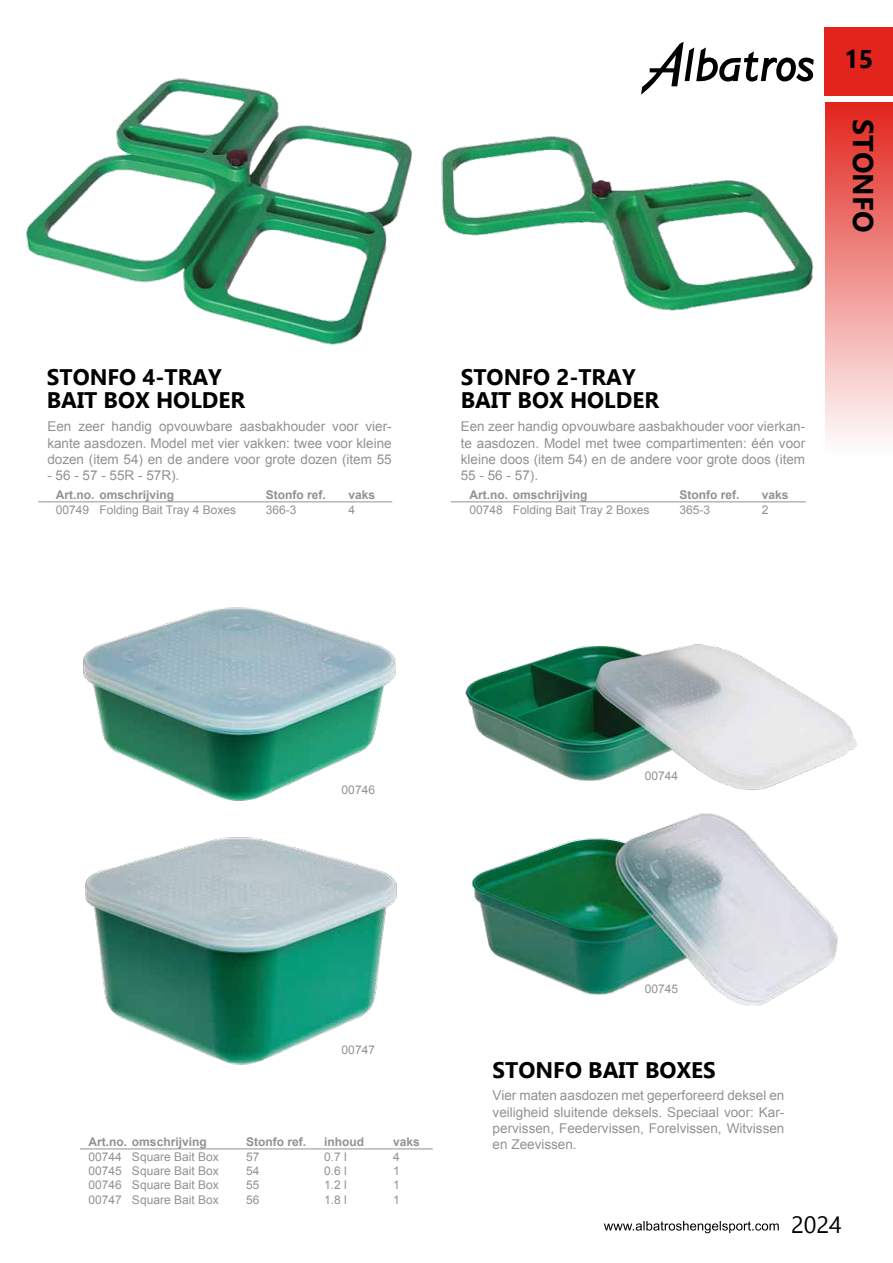
<style>
.page{position:relative;width:893px;height:1263px;background:#fff}
.page>*{position:absolute;margin:0;border:0;box-sizing:border-box;transform-origin:0 0}
.t1{font:700 28.5px "Gadugi";color:#000}
.t2{font:700 25.5px "Gadugi";color:#000}
.t3{font:23.55px "Gadugi";color:#000}
.t4{font:700 22.5px/22.5px "Gadugi";color:#000}
.t5{font:13.5px/16.2px "Arial";color:#929292;text-align:justify}
.t6{font:12px "Arial";color:#929292}
.t7{font:700 12px "Arial";color:#929292}
</style>
<div class="page">
<div style="left:825px;top:28px;width:68px;height:68px;background:#e2241c"></div>
<div style="left:825px;top:102px;width:68px;height:406px;background:linear-gradient(to bottom,#e22a22,#fff)"></div>
<svg style="left:604px;top:1221px;width:175px;height:12px"></svg>
<svg style="left:641px;top:42px;width:173px;height:53px"></svg>
<img style="left:465px;top:644px;width:392px;height:123px">
<img style="left:471px;top:767px;width:367px;height:239px">
<img style="left:83px;top:607px;width:313px;height:194px">
<img style="left:85px;top:837px;width:312px;height:228px">
<img style="left:443px;top:115px;width:410px;height:239px">
<img style="left:26px;top:78px;width:417px;height:267px">
<hr style="left:80px;top:1149px;width:353px;height:1px;background:#929292">
<hr style="left:451px;top:502px;width:355px;height:1px;background:#929292">
<hr style="left:38px;top:502px;width:354px;height:1px;background:#929292">
<h2 class="t2" style="left:844px;top:44px;width:31px">15</h2>
<h1 class="t1" style="left:880px;top:119px;width:115px;rotate:90deg">STONFO</h1>
<h3 class="t4" style="left:47px;top:366px;width:200px">STONFO 4-TRAY<br>BAIT BOX HOLDER</h3>
<h3 class="t4" style="left:461px;top:366px;width:200px">STONFO 2-TRAY<br>BAIT BOX HOLDER</h3>
<p class="t5" style="left:47px;top:419px;width:346px">Een zeer handig opvouwbare aasbakhouder voor vier&shy;kante aasdozen. Model met vier vakken: twee voor kleine dozen (item 54) en de andere voor grote dozen (item 55</p>
<p class="t5" style="left:47px;top:467px;width:134px">- 56 - 57 - 55R - 57R).</p>
<p class="t5" style="left:461px;top:419px;width:346px">Een zeer handig opvouwbare aasbakhouder voor vierkan&shy;te aasdozen. Model met twee compartimenten: één voor kleine doos (item 54) en de andere voor grote doos (item 55 - 56 - 57).</p>
<p class="t7" style="left:56px;top:487px;width:120px">Art.no. omschrijving</p>
<p class="t7" style="left:266px;top:487px;width:61px">Stonfo ref.</p>
<p class="t7" style="left:348px;top:487px;width:28px">vaks</p>
<p class="t6" style="left:56px;top:501px;width:182px">00749 Folding Bait Tray 4 Boxes</p>
<p class="t6" style="left:266px;top:501px;width:32px">366-3</p>
<p class="t6" style="left:348px;top:501px;width:8px">4</p>
<p class="t7" style="left:469px;top:487px;width:120px">Art.no. omschrijving</p>
<p class="t7" style="left:679px;top:487px;width:61px">Stonfo ref.</p>
<p class="t7" style="left:762px;top:487px;width:28px">vaks</p>
<p class="t6" style="left:469px;top:501px;width:182px">00748 Folding Bait Tray 2 Boxes</p>
<p class="t6" style="left:679px;top:501px;width:32px">365-3</p>
<p class="t6" style="left:762px;top:501px;width:8px">2</p>
<p class="t6" style="left:342px;top:782px;width:35px">00746</p>
<p class="t6" style="left:645px;top:768px;width:35px">00744</p>
<p class="t6" style="left:342px;top:1041px;width:35px">00747</p>
<p class="t7" style="left:88px;top:1134px;width:120px">Art.no. omschrijving</p>
<p class="t7" style="left:246px;top:1134px;width:61px">Stonfo ref.</p>
<p class="t7" style="left:324px;top:1134px;width:41px">inhoud</p>
<p class="t7" style="left:393px;top:1134px;width:28px">vaks</p>
<p class="t6" style="left:88px;top:1148px;width:132px">00744 Square Bait Box</p>
<p class="t6" style="left:246px;top:1148px;width:15px">57</p>
<p class="t6" style="left:324px;top:1148px;width:24px">0.7 l</p>
<p class="t6" style="left:393px;top:1148px;width:8px">4</p>
<p class="t6" style="left:88px;top:1163px;width:132px">00745 Square Bait Box</p>
<p class="t6" style="left:246px;top:1163px;width:15px">54</p>
<p class="t6" style="left:324px;top:1163px;width:24px">0.6 l</p>
<p class="t6" style="left:393px;top:1163px;width:8px">1</p>
<p class="t6" style="left:88px;top:1177px;width:132px">00746 Square Bait Box</p>
<p class="t6" style="left:246px;top:1177px;width:15px">55</p>
<p class="t6" style="left:324px;top:1177px;width:24px">1.2 l</p>
<p class="t6" style="left:393px;top:1177px;width:8px">1</p>
<p class="t6" style="left:88px;top:1192px;width:132px">00747 Square Bait Box</p>
<p class="t6" style="left:246px;top:1192px;width:15px">56</p>
<p class="t6" style="left:324px;top:1192px;width:24px">1.8 l</p>
<p class="t6" style="left:393px;top:1192px;width:8px">1</p>
<p class="t6" style="left:645px;top:981px;width:35px">00745</p>
<h3 class="t4" style="left:493px;top:1058px;width:225px">STONFO BAIT BOXES</h3>
<p class="t5" style="left:493px;top:1087px;width:293px">Vier maten aasdozen met geperforeerd deksel en veiligheid sluitende deksels. Speciaal voor: Kar&shy;pervissen, Feedervissen, Forelvissen, Witvissen en Zeevissen.</p>
<h3 class="t3" style="left:791px;top:1211px;width:52px">2024</h3>
</div>
